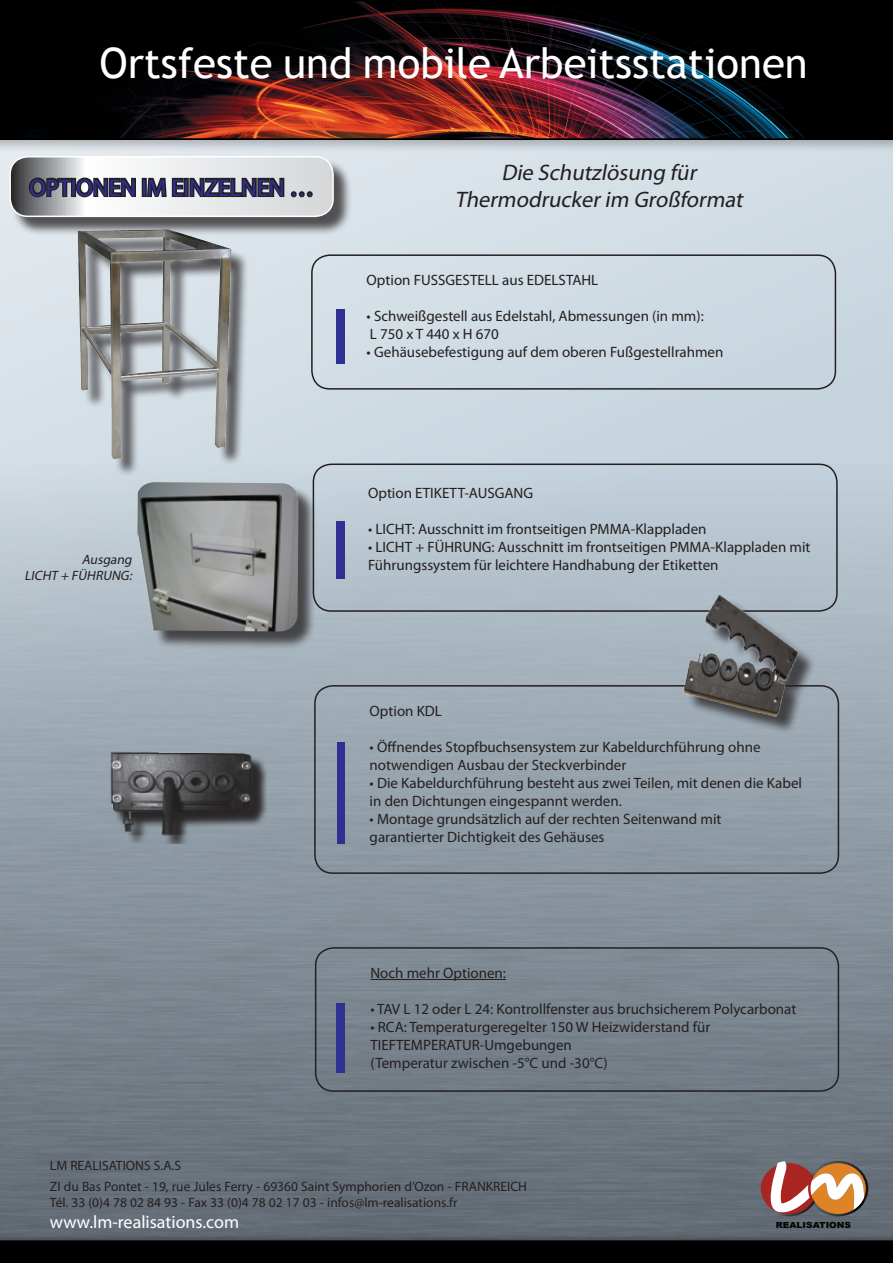
<style>
.page{position:relative;width:893px;height:1263px;background:#fff}
.page>*{position:absolute;margin:0;border:0;box-sizing:border-box;transform-origin:0 0}
.t1{font:42px "Trebuchet MS";color:#fff}
.t2{font:42px "Myriad Pro";color:#fff}
.t3{font:24px "Myriad Pro";color:#2e3092}
.t4{font:italic 22.5px/27px "Myriad Pro";color:#231f20;text-align:center}
.t5{font:18px "Myriad Pro";color:#fff}
.t6{font:15px/18px "Myriad Pro";color:#231f20}
.t7{font:13.5px/20.4px "Myriad Pro";color:#231f20}
.t8{font:italic 13.5px/16.2px "Myriad Pro";color:#231f20;text-align:right}
.t9{font:900 8.4px "Arial";color:#040503;scale:1.09 1}
</style>
<div class="page">
<div style="left:0;top:0;width:893px;height:1240px;background:#d0dce4"></div>
<img style="left:0;top:463px;width:893px;height:770px">
<div style="left:0;top:0;width:893px;height:153px;background:#231f20;opacity:.25"></div>
<div style="left:0;top:1233px;width:893px;height:30px;background:#231f20;opacity:.25"></div>
<svg style="left:0;top:0;width:893px;height:140px;background:#250f10"></svg>
<div style="left:0;top:1240px;width:893px;height:23px;background:#000"></div>
<svg style="left:759px;top:1161px;width:109px;height:55px;background:#b68775"></svg>
<div style="left:12px;top:158px;width:340px;height:78px;background:#231f20;opacity:.75"></div>
<div style="left:313px;top:463px;width:525px;height:149px;border:2px solid #231f20;border-radius:18px"></div>
<div style="left:314px;top:685px;width:525px;height:189px;border:2px solid #231f20;border-radius:18px"></div>
<div style="left:311px;top:254px;width:525px;height:136px;border:2px solid #231f20;border-radius:18px"></div>
<div style="left:336px;top:310px;width:8px;height:54px;background:#2e3092"></div>
<img style="left:98px;top:741px;width:176px;height:103px">
<img style="left:656px;top:583px;width:165px;height:171px">
<div style="left:337px;top:743px;width:7px;height:101px;background:#2e3092"></div>
<img style="left:336px;top:521px;width:8px;height:58px">
<div style="left:140px;top:485px;width:177px;height:165px;background:#231f20;opacity:.75"></div>
<img style="left:137px;top:482px;width:162px;height:149px">
<div style="left:81px;top:232px;width:168px;height:245px;background:#cdd9e1"></div>
<img style="left:65px;top:225px;width:189px;height:246px">
<hr style="left:370px;top:979px;width:136px;height:1px;background:#231f20">
<div style="left:315px;top:947px;width:524px;height:145px;border:2px solid #231f20;border-radius:18px"></div>
<div style="left:336px;top:1003px;width:8px;height:69px;background:#2e3092"></div>
<svg style="left:10px;top:156px;width:323px;height:61px"></svg>
<h1 class="t1" style="left:99px;top:39px;width:710px">Ortsfeste und mobile Arbeitsstationen</h1>
<h1 class="t2" style="left:349px;top:49px;width:378px">Concepteur Fabricant</h1>
<h2 class="t3" style="left:29px;top:173px;width:286px">OPTIONEN IM EINZELNEN …</h2>
<p class="t8" style="left:25px;top:551px;width:112px">Ausgang<br>LICHT + FÜHRUNG:</p>
<h3 class="t4" style="left:455px;top:159px;width:294px">Die Schutzlösung für<br>Thermodruckerim Großformat</h3>
<p class="t6" style="left:367px;top:271px;width:233px">Option FUSSGESTELL aus EDELSTAHL</p>
<p class="t6" style="left:367px;top:307px;width:339px">• Schweißgestell aus Edelstahl, Abmessungen (in mm):<br>L 750 x T 440 x H 670</p>
<p class="t6" style="left:367px;top:343px;width:358px">• Gehäusebefestigung auf dem oberen Fußgestellrahmen</p>
<p class="t6" style="left:368px;top:484px;width:167px">Option ETIKETT-AUSGANG</p>
<p class="t6" style="left:368px;top:520px;width:340px">• LICHT: Ausschnitt im frontseitigen PMMA-Klappladen</p>
<p class="t6" style="left:368px;top:538px;width:444px">• LICHT + FÜHRUNG: Ausschnitt im frontseitigen PMMA-Klappladen mit<br>Führungssystem für leichtere Handhabung der Etiketten</p>
<p class="t6" style="left:370px;top:701px;width:74px">Option KDL</p>
<p class="t6" style="left:370px;top:737px;width:392px">• Öffnendes Stopfbuchsensystem zur Kabeldurchführung ohne notwendigen Ausbau der Steckverbinder</p>
<p class="t6" style="left:370px;top:773px;width:434px">• Die Kabeldurchführung besteht aus zwei Teilen, mit denen die Kabel in den Dichtungen eingespannt werden.</p>
<p class="t6" style="left:370px;top:809px;width:353px">• Montage grundsätzlich auf der rechten Seitenwand mit garantierter Dichtigkeit des Gehäuses</p>
<p class="t6" style="left:370px;top:964px;width:137px">Noch mehr Optionen:</p>
<p class="t6" style="left:370px;top:1000px;width:427px">• TAV L 12 oder L 24: Kontrollfenster aus bruchsicherem Polycarbonat</p>
<p class="t6" style="left:370px;top:1018px;width:341px">• RCA: Temperaturgeregelter 150 W Heizwiderstand für<br>TIEFTEMPERATUR-Umgebungen<br>(Temperatur zwischen -5°C und -30°C)</p>
<p class="t7" style="left:50px;top:1155px;width:479px">LM REALISATIONS S.A.S<br>ZI du Bas Pontet - 19, rue Jules Ferry - 69360 Saint Symphorien d’Ozon - FRANKREICH</p>
<p class="t7" style="left:50px;top:1192px;width:409px">Tél. 33 (0)4 78 02 84 93 - Fax 33 (0)4 78 02 17 03 - infos@lm-realisations.fr</p>
<p class="t5" style="left:50px;top:1211px;width:191px">www.lm-realisations.com</p>
<p class="t9" style="left:776px;top:1220px;width:71px">REALISATIONS</p>
</div>
